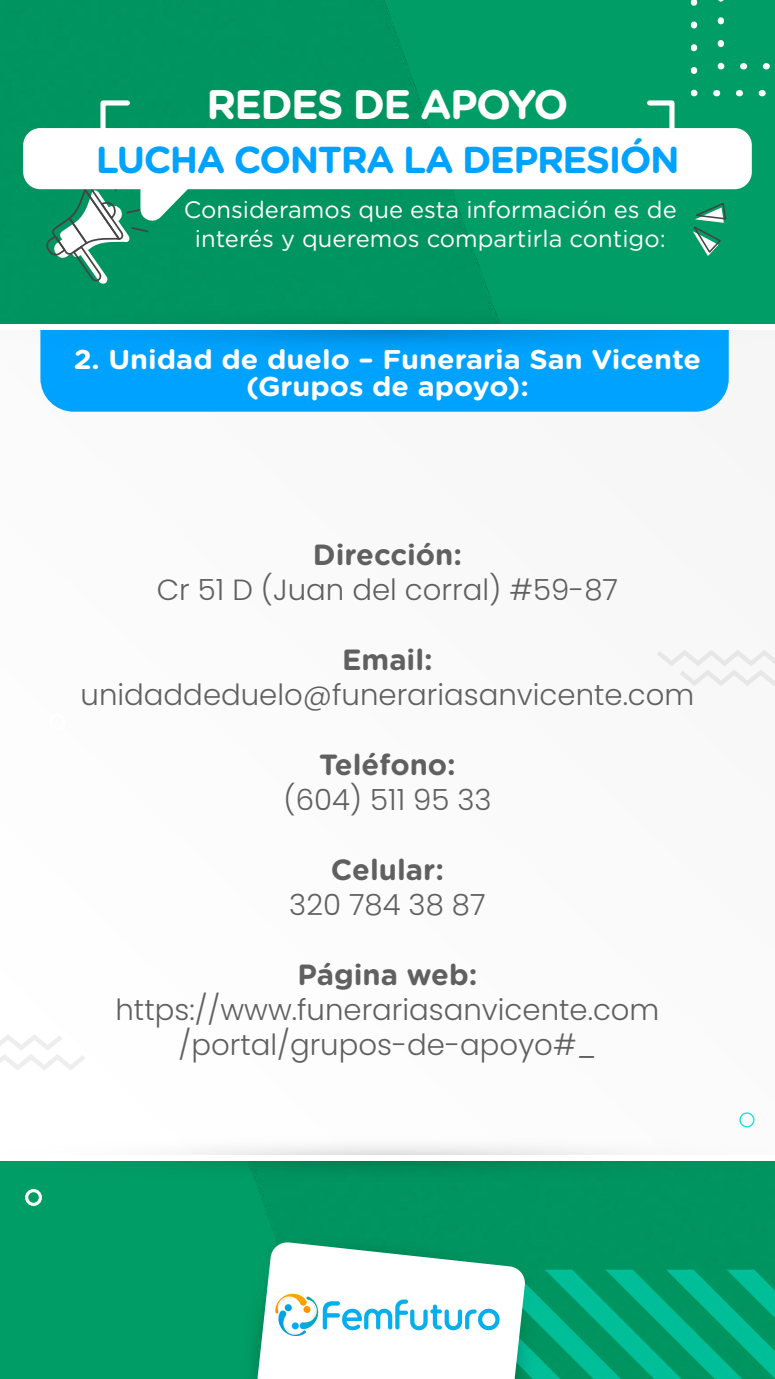
<style>
.page{position:relative;width:775px;height:1379px;background:#fff}
.page>*{position:absolute;margin:0;border:0;box-sizing:border-box;transform-origin:0 0}
.t1{font:700 41.25px "Gotham Rounded";letter-spacing:-.04em;color:#fff}
.t2{font:700 37.5px "Gotham Rounded";letter-spacing:-.04em;color:#00a2ff}
.t3{font:300 29.12px/35px "Poppins";color:#606060;text-align:center}
.t4{font:700 29.12px "Gotham Rounded";color:#606060}
.t5{font:700 27.25px/26.2px "Gotham Rounded";color:#fff;text-align:center;scale:1.06 1}
.t6{font:23.75px/28.5px "Gotham Rounded";color:#fff;text-align:center}
</style>
<div class="page">
<img style="left:0;top:0;width:773px;height:1379px">
<div style="left:0;top:324px;width:775px;height:833px;background:#fbfbfb"></div>
<div style="left:40px;top:355px;width:689px;height:57px;background:#00a2ff"></div>
<svg style="left:0;top:308px;width:773px;height:47px;background:#109fbb"></svg>
<svg style="left:0;top:1147px;width:773px;height:34px"></svg>
<div style="left:0;top:1155px;width:775px;height:5px;background:#fff"></div>
<div style="left:0;top:324px;width:775px;height:6px;background:#fff"></div>
<svg style="left:713px;top:90px;width:60px;height:6px"></svg>
<svg style="left:691px;top:90px;width:6px;height:6px"></svg>
<svg style="left:691px;top:0;width:6px;height:74px"></svg>
<svg style="left:740px;top:63px;width:33px;height:6px"></svg>
<svg style="left:718px;top:63px;width:6px;height:6px"></svg>
<svg style="left:718px;top:0;width:6px;height:47px"></svg>
<div style="left:49px;top:713px;width:17px;height:17px;border:3px solid #fff;border-radius:50%"></div>
<div style="left:25px;top:1189px;width:17px;height:17px;border:3px solid #fff;border-radius:50%"></div>
<div style="left:739px;top:1112px;width:15px;height:15px;border:1px solid #00e1df;border-radius:50%"></div>
<svg style="left:692px;top:201px;width:35px;height:55px;background:#36a47e"></svg>
<svg style="left:657px;top:650px;width:116px;height:36px"></svg>
<svg style="left:0;top:1035px;width:85px;height:35px"></svg>
<svg style="left:98px;top:98px;width:35px;height:30px"></svg>
<svg style="left:644px;top:98px;width:33px;height:30px"></svg>
<svg style="left:44px;top:189px;width:149px;height:95px"></svg>
<div style="left:23px;top:128px;width:729px;height:61px;background:#fff;border-radius:17px"></div>
<svg style="left:239px;top:1236px;width:534px;height:143px"></svg>
<img style="left:773px;top:0;width:2px;height:1379px">
<h1 class="t1" style="left:206px;top:74px;width:364px">REDES DE APOYO</h1>
<p class="t2" style="left:96px;top:132px;width:585px">LUCHA CONTRA LA DEPRESIÓN</p>
<p class="t6" style="left:184px;top:194px;width:494px">Consideramos que esta información es de interés y queremos compartirla contigo:</p>
<p class="t5" style="left:74px;top:345px;width:594px">2. Unidad de duelo – Funeraria San Vicente (Grupos de apoyo):</p>
<p class="t4" style="left:313px;top:533px;width:151px">Dirección:</p>
<p class="t3" style="left:157px;top:572px;width:463px">Cr 51 D (Juan del corral) #59-87</p>
<p class="t4" style="left:342px;top:638px;width:92px">Email:</p>
<p class="t3" style="left:81px;top:677px;width:615px">unidaddeduelo@funerariasanvicente.com</p>
<p class="t4" style="left:319px;top:743px;width:138px">Teléfono:</p>
<p class="t3" style="left:283px;top:782px;width:210px">(604) 511 95 33</p>
<p class="t4" style="left:331px;top:848px;width:115px">Celular:</p>
<p class="t3" style="left:289px;top:887px;width:198px">320 784 38 87</p>
<p class="t4" style="left:298px;top:953px;width:181px">Página web:</p>
<p class="t3" style="left:116px;top:993px;width:545px">https://www.funerariasanvicente.com /portal/grupos-de-apoyo#_</p>
</div>
